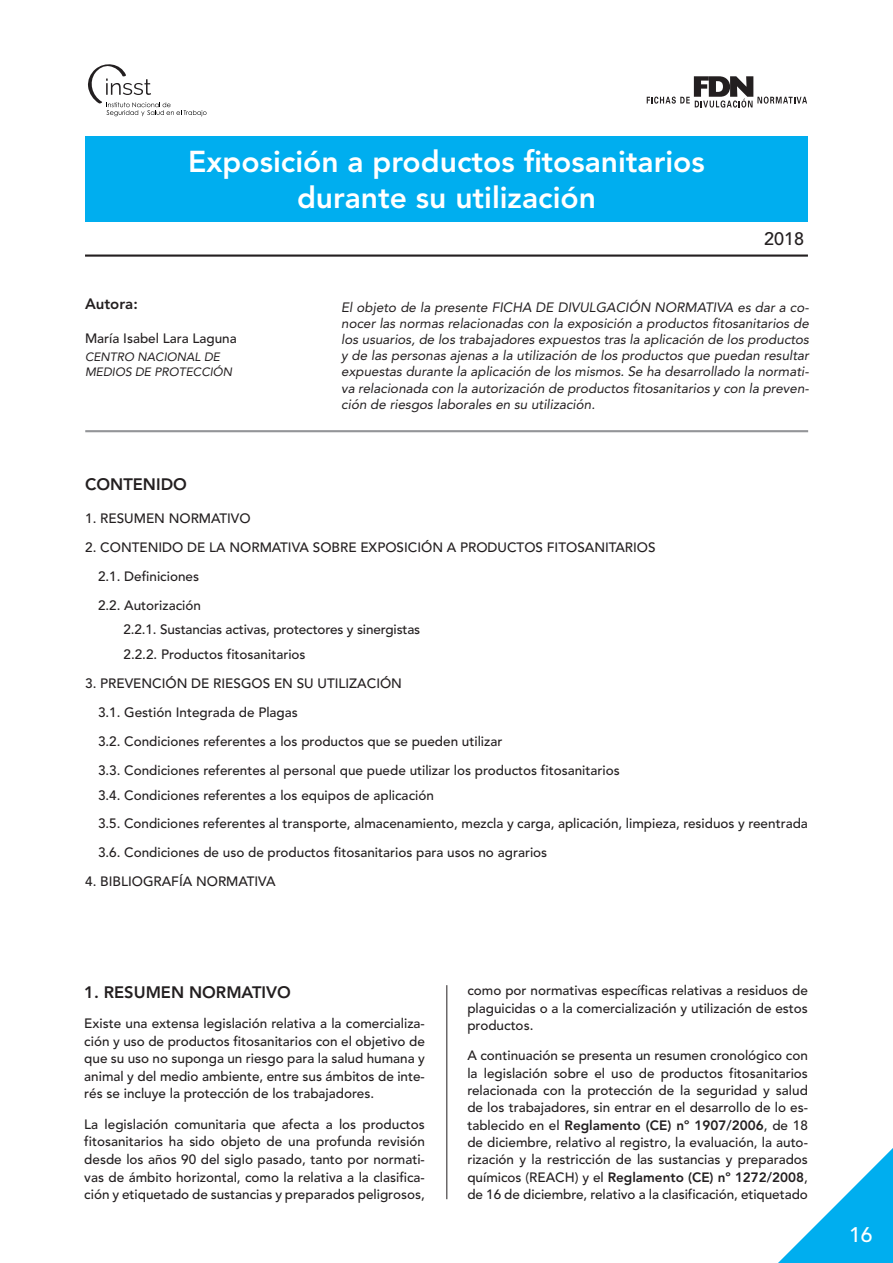
<style>
.page{position:relative;width:893px;height:1263px;background:#fff}
.page>*{position:absolute;margin:0;border:0;box-sizing:border-box;transform-origin:0 0}
.t1{font:800 30px/36px "Avenir LT Std";color:#fff;text-align:center}
.t2{font:500 21px "Avenir";color:#fff}
.t3{font:500 18px "Avenir";color:#231f20}
.t4{font:800 16.5px "Avenir";color:#231f20}
.t5{font:800 15px "Avenir LT Std";color:#231f20}
.t6{font:500 13.5px/17.4px "Avenir";color:#231f20}
.t7{font:italic 13.5px/16.2px "Avenir";color:#231f20;text-align:justify}
.t8{font:italic 12px/14.4px "Avenir";color:#231f20}
.s1{font-family:"Avenir LT Std";font-weight:800}
</style>
<div class="page">
<svg style="left:88px;top:64px;width:119px;height:52px"></svg>
<svg style="left:647px;top:76px;width:160px;height:32px"></svg>
<hr style="left:85px;top:254px;width:723px;height:3px;background:#231f20">
<svg style="left:778px;top:1148px;width:115px;height:115px"></svg>
<hr style="left:85px;top:430px;width:723px;height:2px;background:#939598">
<div style="left:85px;top:136px;width:723px;height:85px;background:#00aeef"></div>
<hr style="left:446px;top:985px;width:1px;height:214px;background:#231f20">
<h1 class="t1" style="left:188px;top:144px;width:518px">Exposición a productos fitosanitarios durante su utilización</h1>
<p class="t3" style="left:764px;top:228px;width:42px">2018</p>
<h1 class="t5" style="left:85px;top:295px;width:54px">Autora:</h1>
<h1 class="t6" style="left:85px;top:330px;width:153px">María Isabel Lara Laguna</h1>
<h1 class="t8" style="left:85px;top:350px;width:149px">CENTRO NACIONAL DE<br>MEDIOS DE PROTECCIÓN</h1>
<p class="t7" style="left:341px;top:299px;width:469px">El objeto de la presente FICHA DE DIVULGACIÓN NORMATIVA es dar a co&shy;nocer las normas relacionadas con la exposición a productos fitosanitarios de los usuarios, de los trabajadores expuestos tras la aplicación de los productos y de las personas ajenas a la utilización de los productos que puedan resultar expuestas durante la aplicación de los mismos. Se ha desarrollado la normati&shy;va relacionada con la autorización de productos fitosanitarios y con la preven&shy;ción de riesgos laborales en su utilización.</p>
<p class="t4" style="left:85px;top:475px;width:103px">CONTENIDO</p>
<p class="t6" style="left:85px;top:510px;width:167px">1. RESUMEN NORMATIVO</p>
<p class="t6" style="left:98px;top:533px;width:559px;line-height:29px;text-indent:-13px">2. CONTENIDO DE LA NORMATIVA SOBRE EXPOSICIÓN A PRODUCTOS FITOSANITARIOS<br>2.1. Definiciones<br>2.2. Autorización</p>
<p class="t6" style="left:124px;top:617px;width:298px;line-height:24.8px">2.2.1. Sustancias activas, protectores y sinergistas<br>2.2.2. Productos fitosanitarios</p>
<p class="t6" style="left:98px;top:669px;width:523px;line-height:29px;text-indent:-13px">3. PREVENCIÓN DE RIESGOS EN SU UTILIZACIÓN<br>3.1. Gestión Integrada de Plagas<br>3.2. Condiciones referentes a los productos que se pueden utilizar<br>3.3. Condiciones referentes al personal que puede utilizar los productos fitosanitarios</p>
<p class="t6" style="left:98px;top:781px;width:711px;line-height:29px">3.4. Condiciones referentes a los equipos de aplicación<br>3.5. Condiciones referentes al transporte, almacenamiento, mezcla y carga, aplicación, limpieza, residuos y reentrada<br>3.6. Condiciones de uso de productos fitosanitarios para usos no agrarios</p>
<p class="t6" style="left:85px;top:873px;width:192px">4. BIBLIOGRAFÍA NORMATIVA</p>
<p class="t4" style="left:84px;top:982px;width:208px">1. RESUMEN NORMATIVO</p>
<p class="t6" style="left:84px;top:1015px;width:342px;text-align:justify">Existe una extensa legislación relativa a la comercializa&shy;ción y uso de productos fitosanitarios con el objetivo de que su uso no suponga un riesgo para la salud humana y animal y del medio ambiente, entre sus ámbitos de inte&shy;rés se incluye la protección de los trabajadores.</p>
<p class="t6" style="left:84px;top:1116px;width:342px;text-align:justify">La legislación comunitaria que afecta a los productos fitosanitarios ha sido objeto de una profunda revisión desde los años 90 del siglo pasado, tanto por normati&shy;vas de ámbito horizontal, como la relativa a la clasifica&shy;ción y etiquetado de sustancias y preparados peligrosos,</p>
<p class="t6" style="left:467px;top:982px;width:342px;text-align:justify">como por normativas específicas relativas a residuos de plaguicidas o a la comercialización y utilización de estos productos.</p>
<p class="t6" style="left:467px;top:1047px;width:342px;text-align:justify">A continuación se presenta un resumen cronológico con la legislación sobre el uso de productos fitosanitarios relacionada con la protección de la seguridad y salud de los trabajadores, sin entrar en el desarrollo de lo es&shy;tablecido en el <span class="s1">Reglamento (CE) nº 1907/2006</span>, de 18 de diciembre, relativo al registro, la evaluación, la auto&shy;rización y la restricción de las sustancias y preparados químicos (REACH) y el <span class="s1">Reglamento (CE) nº 1272/2008</span>, de 16 de diciembre, relativo a la clasificación, etiquetado</p>
<h3 class="t2" style="left:849px;top:1222px;width:25px">16</h3>
</div>
